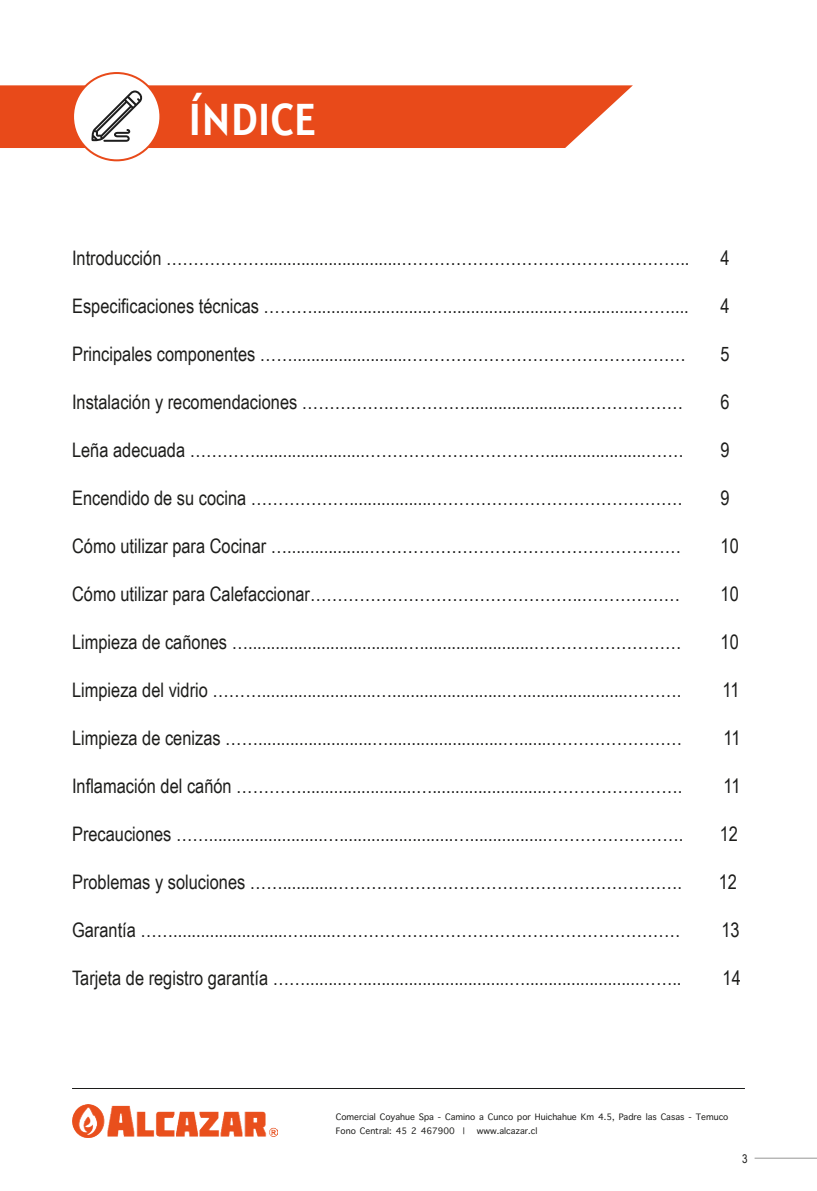
<style>
.page{position:relative;width:817px;height:1191px;background:#fff}
.page>*{position:absolute;margin:0;border:0;box-sizing:border-box;transform-origin:0 0}
.t1{font:44.2px "Alatsi";color:#fff}
.t2{font:20px "Arial Narrow";color:#1d1d1b}
.t3{font:12px "Apple Symbols";color:#1d1d1b}
.t4{font:12px "Arial Narrow";color:#1d1d1b}
</style>
<div class="page">
<svg style="left:0;top:85px;width:632px;height:63px;fill:#e84a1a"></svg>
<div style="left:73px;top:73px;width:87px;height:87px;background:#fff;border-radius:50%"></div>
<div style="left:72px;top:72px;width:89px;height:89px;border:2px solid #e84a1a;border-radius:50%"></div>
<img style="left:72px;top:1105px;width:205px;height:32px">
<hr style="left:72px;top:1088px;width:672px;height:1px;background:#1d1d1b">
<hr style="left:754px;top:1157px;width:62px;height:1px;background:#1d1d1b">
<svg style="left:91px;top:90px;width:52px;height:52px"></svg>
<h1 class="t1" style="left:189px;top:82px;width:129px">ÍNDICE</h1>
<p class="t2" style="left:72px;top:243px;width:619px">Introducción ………………..............................……………………………………………..</p>
<p class="t2" style="left:720px;top:243px;width:11px">4</p>
<p class="t2" style="left:72px;top:291px;width:618px">Especificaciones técnicas ………..........................….........................….............……....</p>
<p class="t2" style="left:720px;top:291px;width:11px">4</p>
<p class="t2" style="left:72px;top:339px;width:615px">Principales componentes …….........................……………………………………………</p>
<p class="t2" style="left:720px;top:339px;width:11px">5</p>
<p class="t2" style="left:72px;top:387px;width:612px">Instalación y recomendaciones …………….…………….........................………………</p>
<p class="t2" style="left:720px;top:387px;width:11px">6</p>
<p class="t2" style="left:72px;top:435px;width:612px">Leña adecuada …………........................……………………………......................…….</p>
<p class="t2" style="left:720px;top:435px;width:11px">9</p>
<p class="t2" style="left:72px;top:483px;width:611px">Encendido de su cocina ………………..................……………………………………….</p>
<p class="t2" style="left:720px;top:483px;width:11px">9</p>
<p class="t2" style="left:72px;top:531px;width:610px">Cómo utilizar para Cocinar …..................…………………………………………………</p>
<p class="t2" style="left:720px;top:531px;width:20px">10</p>
<p class="t2" style="left:72px;top:579px;width:609px">Cómo utilizar para Calefaccionar…………………………………………..………………</p>
<p class="t2" style="left:720px;top:579px;width:20px">10</p>
<p class="t2" style="left:72px;top:627px;width:610px">Limpieza de cañones …..................................….........................………………………</p>
<p class="t2" style="left:720px;top:627px;width:20px">10</p>
<p class="t2" style="left:72px;top:675px;width:611px">Limpieza del vidrio ……….........................….........................….......................……….</p>
<p class="t2" style="left:722px;top:675px;width:19px">11</p>
<p class="t2" style="left:72px;top:723px;width:611px">Limpieza de cenizas …….........................….........................….......……………………</p>
<p class="t2" style="left:723px;top:723px;width:19px">11</p>
<p class="t2" style="left:72px;top:771px;width:611px">Inflamación del cañón ………….........................….........................…………………….</p>
<p class="t2" style="left:723px;top:771px;width:19px">11</p>
<p class="t2" style="left:72px;top:819px;width:612px">Precauciones …….........................….........................….................…………………….</p>
<p class="t2" style="left:719px;top:819px;width:20px">12</p>
<p class="t2" style="left:72px;top:867px;width:611px">Problemas y soluciones ……...........……………………………………………………….</p>
<p class="t2" style="left:718px;top:867px;width:20px">12</p>
<p class="t2" style="left:72px;top:915px;width:609px">Garantía …….........................….......………………………………………………………</p>
<p class="t2" style="left:721px;top:915px;width:20px">13</p>
<p class="t2" style="left:72px;top:963px;width:611px">Tarjeta de registro garantía …….........…................................….........................……..</p>
<p class="t2" style="left:722px;top:963px;width:20px">14</p>
<p class="t3" style="left:341px;top:1108px;width:70px">□ ● □◆</p>
<p class="t3" style="left:493px;top:1108px;width:54px">◆■ □ □ ★◆</p>
<p class="t3" style="left:645px;top:1108px;width:40px">●▲ ▲▲</p>
<p class="t3" style="left:340px;top:1122px;width:62px">□■□ ■▼ ● ✔</p>
<p class="t3" style="left:504px;top:1122px;width:4px">●</p>
<p class="t3" style="left:535px;top:1122px;width:4px">●</p>
<p class="t4" style="left:742px;top:1149px;width:7px">3</p>
</div>
